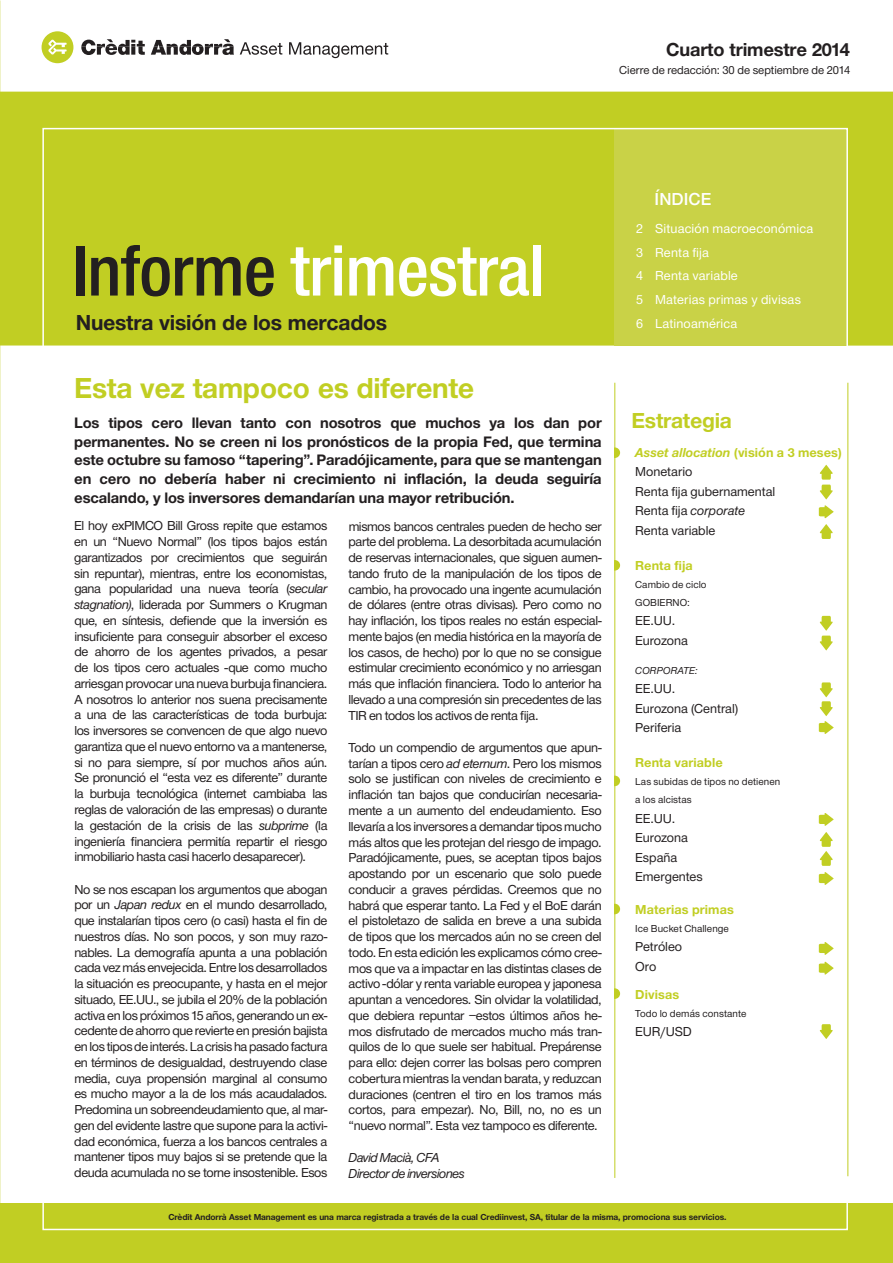
<style>
.page{position:relative;width:893px;height:1263px;background:#fff}
.page>*{position:absolute;margin:0;border:0;box-sizing:border-box;transform-origin:0 0}
.t1{font:75px "Helvetica Neue H67";letter-spacing:-.01em;color:#fff}
.t2{font:30px "Helvetica Neue H75";letter-spacing:-.01em;color:#c1ce23}
.t3{font:22.5px "Helvetica Neue H75";letter-spacing:-.01em;color:#231f20}
.t4{font:22.5px "Helvetica Neue H75";letter-spacing:-.01em;color:#c1ce23}
.t5{font:19.5px "Helvetica Neue H75";letter-spacing:-.01em;color:#231f20}
.t6{font:18px "Helvetica Neue H65";letter-spacing:.005em;color:#fff}
.t7{font:15.75px/18.8px "Helvetica Neue H75";letter-spacing:-.01em;color:#231f20;text-align:justify}
.t8{font:13.5px/15.8px "Helvetica Neue H55";letter-spacing:-.025em;color:#231f20;text-align:justify}
.t9{font:13.5px/19.5px "Helvetica Neue H55";color:#231f20}
.t10{font:13.5px/23.7px "Helvetica Neue H55";letter-spacing:.015em;color:#fff}
.t11{font:13.5px "Helvetica Neue H75";letter-spacing:.01em;color:#c1ce23}
.t12{font:13.5px/15.8px "Helvetica Neue H56";letter-spacing:-.035em;color:#231f20}
.t13{font:13.5px "Helvetica Neue H76";letter-spacing:-.005em;color:#c1ce23}
.t14{font:13.5px/19.5px "Helvetica Neue H55";letter-spacing:-.005em;color:#231f20}
.t15{font:12px "Helvetica Neue H55";color:#231f20}
.t16{font:10.5px/18px "Helvetica Neue H55";letter-spacing:.01em;color:#231f20}
.t17{font:10.5px "Helvetica Neue H56";letter-spacing:.01em;color:#231f20}
.t18{font:9px "Helvetica Neue H75";letter-spacing:-.01em;color:#231f20}
.s1{color:#231f20}
.s2{font-family:"Helvetica Neue H56"}
.s3{font-family:"Helvetica Neue H75"}
</style>
<div class="page">
<div style="left:0;top:92px;width:893px;height:254px;background:#c1ce23"></div>
<div style="left:614px;top:129px;width:234px;height:217px;background:#c9d247"></div>
<div style="left:0;top:1204px;width:893px;height:59px;background:#c1ce23"></div>
<svg style="left:81px;top:39px;width:153px;height:16px"></svg>
<svg style="left:240px;top:42px;width:42px;height:13px"></svg>
<svg style="left:289px;top:42px;width:99px;height:16px"></svg>
<div style="left:42px;top:31px;width:31px;height:32px;background:#c1ce23;border-radius:50%"></div>
<svg style="left:48px;top:39px;width:19px;height:16px"></svg>
<hr style="left:614px;top:383px;width:1px;height:795px;background:#c1ce23">
<hr style="left:847px;top:383px;width:1px;height:793px;background:#c1ce23">
<svg style="left:615px;top:447px;width:5px;height:11px"></svg>
<svg style="left:615px;top:560px;width:5px;height:11px"></svg>
<svg style="left:615px;top:776px;width:5px;height:10px"></svg>
<svg style="left:615px;top:904px;width:5px;height:10px"></svg>
<svg style="left:615px;top:988px;width:5px;height:11px"></svg>
<svg style="left:820px;top:524px;width:13px;height:15px"></svg>
<svg style="left:819px;top:505px;width:15px;height:13px"></svg>
<svg style="left:820px;top:465px;width:13px;height:34px"></svg>
<svg style="left:819px;top:942px;width:15px;height:13px"></svg>
<svg style="left:819px;top:962px;width:15px;height:12px"></svg>
<svg style="left:820px;top:1024px;width:13px;height:15px"></svg>
<svg style="left:820px;top:616px;width:13px;height:34px"></svg>
<svg style="left:819px;top:682px;width:15px;height:52px"></svg>
<svg style="left:819px;top:872px;width:15px;height:13px"></svg>
<svg style="left:820px;top:832px;width:13px;height:34px"></svg>
<svg style="left:819px;top:813px;width:15px;height:13px"></svg>
<h3 class="t5" style="left:666px;top:37px;width:185px">Cuarto trimestre 2014</h3>
<p class="t15" style="left:619px;top:62px;width:233px">Cierre de redacción: 30 de septiembre de 2014</p>
<h1 class="t1" style="left:73px;top:221px;width:473px"><span class="s1">Informe</span> trimestral</h1>
<h3 class="t3" style="left:76px;top:308px;width:313px">Nuestra visión de los mercados</h3>
<h2 class="t2" style="left:74px;top:368px;width:401px">Esta vez tampoco es diferente</h2>
<p class="t7" style="left:74px;top:415px;width:529px">Los tipos cero llevan tanto con nosotros que muchos ya los dan por permanentes. No se creen ni los pronósticos de la propia Fed, que termina este octubre su famoso “tapering”. Paradójicamente, para que se mantengan en cero no debería haber ni crecimiento ni inflación, la deuda seguiría escalando, y los inversores demandarían una mayor retribución.</p>
<p class="t8" style="left:74px;top:519px;width:255px">El hoy exPIMCO Bill Gross repite que estamos en un “Nuevo Normal” (los tipos bajos están garantizados por crecimientos que seguirán sin repuntar), mientras, entre los economistas, gana popularidad una nueva teoría (<span class="s2">secular stagnation)</span>, liderada por Summers o Krugman que, en síntesis, defiende que la inversión es insuficiente para conseguir absorber el exceso de ahorro de los agentes privados, a pesar de los tipos cero actuales -que como mucho arriesgan provocar una nueva burbuja financiera.<br>A nosotros lo anterior nos suena precisamente a una de las características de toda burbuja: los inversores se convencen de que algo nuevo garantiza que el nuevo entorno va a mantenerse, si no para siempre, sí por muchos años aún.<br>Se pronunció el “esta vez es diferente” durante la burbuja tecnológica (internet cambiaba las reglas de valoración de las empresas) o durante la gestación de la crisis de las <span class="s2">subprime</span> (la ingeniería financiera permitía repartir el riesgo inmobiliario hasta casi hacerlo desaparecer).</p>
<p class="t8" style="left:74px;top:882px;width:255px">No se nos escapan los argumentos que abogan por un <span class="s2">Japan redux</span> en el mundo desarrollado, que instalarían tipos cero (o casi) hasta el fin de nuestros días. No son pocos, y son muy razo&shy;nables. La demografía apunta a una población cada vez más envejecida. Entre los desarrollados la situación es preocupante, y hasta en el mejor situado, EE.UU., se jubila el 20% de la población activa en los próximos 15 años, generando un ex&shy;cedente de ahorro que revierte en presión bajista enlos tiposdeinterés.Lacrisishapasadofactura en términos de desigualdad, destruyendo clase media, cuya propensión marginal al consumo es mucho mayor a la de los más acaudalados.<br>Predomina un sobreendeudamiento que, al mar&shy;gen del evidente lastre que supone para la activi&shy;dad económica, fuerza a los bancos centrales a mantener tipos muy bajos si se pretende que la deuda acumulada no se torne insostenible. Esos</p>
<p class="t8" style="left:349px;top:519px;width:255px">mismos bancos centrales pueden de hecho ser parte del problema. La desorbitada acumulación de reservas internacionales, que siguen aumen&shy;tando fruto de la manipulación de los tipos de cambio, ha provocado una ingente acumulación de dólares (entre otras divisas). Pero como no hay inflación, los tipos reales no están especial&shy;mente bajos (en media histórica en la mayoría de los casos, de hecho) por lo que no se consigue estimular crecimiento económico y no arriesgan más que inflación financiera. Todo lo anterior ha llevado a una compresión sin precedentes de las TIR en todos los activos de renta fija.</p>
<p class="t8" style="left:349px;top:741px;width:255px">Todo un compendio de argumentos que apun&shy;tarían a tipos cero <span class="s2">ad eternum</span>. Pero los mismos solo se justifican con niveles de crecimiento e inflación tan bajos que conducirían necesaria&shy;mente a un aumento del endeudamiento. Eso llevaría a los inversores a demandar tipos mucho más altos que les protejan del riesgo de impago.<br>Paradójicamente, pues, se aceptan tipos bajos apostando por un escenario que solo puede conducir a graves pérdidas. Creemos que no habrá que esperar tanto. La Fed y el BoE darán el pistoletazo de salida en breve a una subida de tipos que los mercados aún no se creen del todo. En esta edición les explicamos cómo cree&shy;mos que va a impactar en las distintas clases de activo -dólar y renta variable europea y japonesa apuntan a vencedores. Sin olvidar la volatilidad, que debiera repuntar –estos últimos años he&shy;mos disfrutado de mercados mucho más tran&shy;quilos de lo que suele ser habitual. Prepárense para ello: dejen correr las bolsas pero compren cobertura mientras la vendan barata, y reduzcan duraciones (centren el tiro en los tramos más cortos, para empezar). No, Bill, no, no es un “nuevo normal”. Esta vez tampoco es diferente.</p>
<p class="t12" style="left:349px;top:1151px;width:118px">David Macià, CFA<br>Director de inversiones</p>
<h3 class="t6" style="left:655px;top:187px;width:58px">ÍNDICE</h3>
<p class="t10" style="left:636px;top:218px;width:179px">2 Situación macroeconómica<br>3 Renta fija<br>4 Renta variable<br>5 Materias primas y divisas<br>6 Latinoamérica</p>
<h3 class="t4" style="left:631px;top:405px;width:102px">Estrategia</h3>
<p class="t13" style="left:635px;top:443px;width:208px">Asset allocation <span class="s3">(visión a 3 meses)</span></p>
<p class="t9" style="left:635px;top:463px;width:142px">Monetario<br>Renta fija gubernamental<br>Renta fija <span class="s2">corporate<br></span>Renta variable</p>
<p class="t11" style="left:635px;top:556px;width:59px">Renta fija</p>
<p class="t16" style="left:635px;top:576px;width:73px">Cambio de ciclo<br>GOBIERNO:</p>
<p class="t14" style="left:635px;top:612px;width:54px">EE.UU.<br>Eurozona</p>
<p class="t17" style="left:635px;top:663px;width:64px">CORPORATE:</p>
<p class="t9" style="left:635px;top:680px;width:105px">EE.UU.<br>Eurozona (Central)<br>Periferia</p>
<p class="t11" style="left:635px;top:754px;width:89px">Renta variable</p>
<p class="t16" style="left:635px;top:774px;width:147px">Las subidas de tipos no detienen a los alcistas</p>
<p class="t9" style="left:635px;top:810px;width:69px">EE.UU.<br>Eurozona<br>España<br>Emergentes</p>
<p class="t11" style="left:635px;top:900px;width:100px">Materias primas</p>
<p class="t16" style="left:635px;top:920px;width:95px">Ice Bucket Challenge</p>
<p class="t9" style="left:635px;top:938px;width:48px">Petróleo<br>Oro</p>
<p class="t11" style="left:635px;top:985px;width:45px">Divisas</p>
<p class="t16" style="left:635px;top:1005px;width:113px">Todo lo demás constante</p>
<p class="t8" style="left:635px;top:1025px;width:58px">EUR/USD</p>
<p class="t18" style="left:168px;top:1211px;width:560px">Crèdit Andorrà Asset Management es una marca registrada a través de la cual Crediinvest, SA, titular de la misma, promociona sus servicios.</p>
</div>
